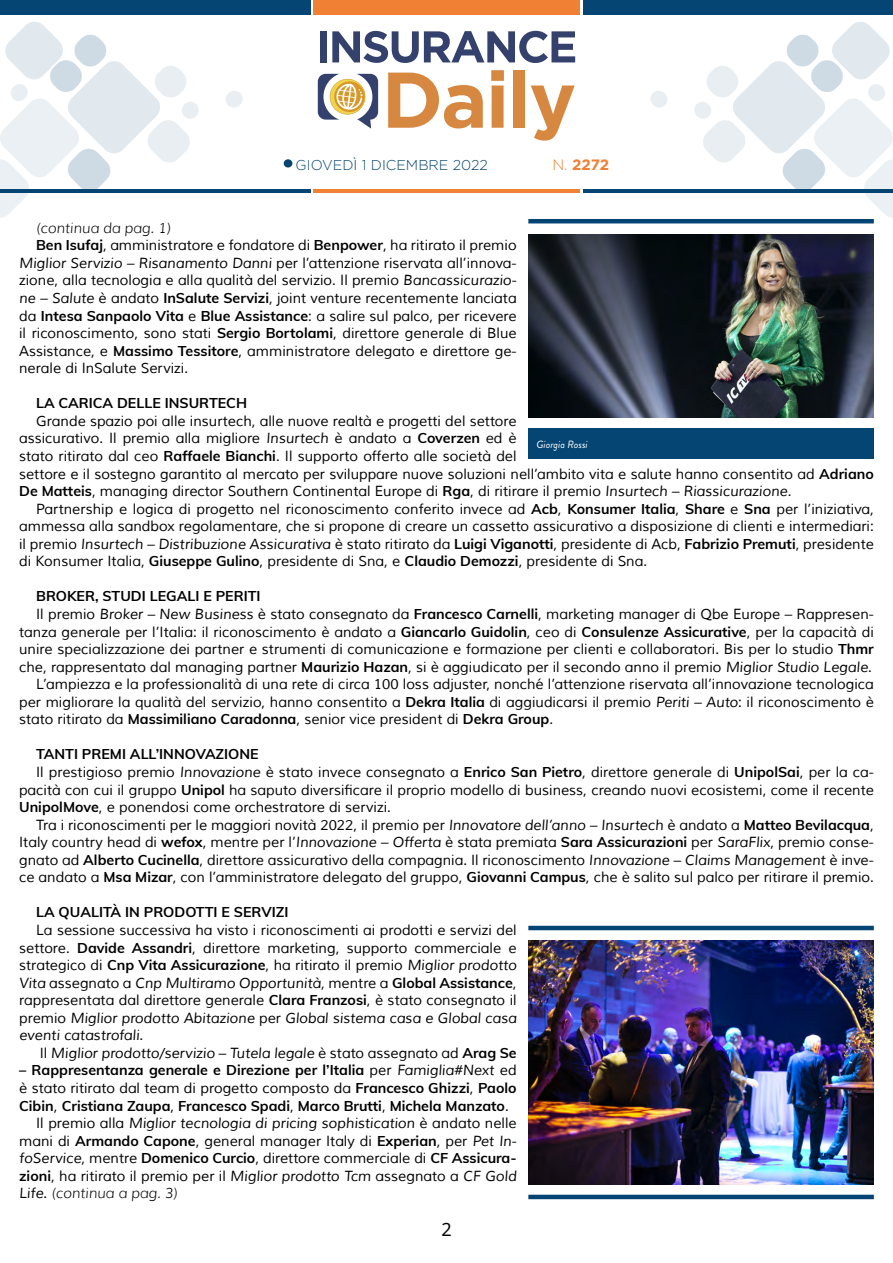
<style>
.page{position:relative;width:893px;height:1263px;background:#fff}
.page>*{position:absolute;margin:0;border:0;box-sizing:border-box;transform-origin:0 0}
.t1{font:18px "Noto Sans";color:#000}
.t2{font:700 15px "Gotham";color:#f08033}
.t3{font:14.25px/17.5px "Muli";color:#000;text-align:justify}
.t4{font:700 14.25px "Muli";color:#000}
.t5{font:italic 14.25px "Muli";color:#000}
.t6{font:italic 300 14.25px "Muli";color:#000}
.t7{font:300 14.25px "Gotham";color:#054573}
.t8{font:italic 10.5px "Brandon Grotesque";color:#fff}
.s1{font-weight:300}
.s2{font-weight:700}
.s3{font-style:italic}
.s4{font-weight:400}
.s5{font-style:normal}
.s6{font-weight:700;font-style:normal}
.s7{font-weight:400;font-style:italic}
.s8{font-weight:400;font-style:normal}
</style>
<div class="page">
<div style="left:583px;top:0;width:310px;height:15px;background:#054573"></div>
<div style="left:313px;top:0;width:266px;height:15px;background:#f08033"></div>
<hr style="left:583px;top:189px;width:310px;height:3px;background:#054573">
<hr style="left:313px;top:189px;width:266px;height:3px;background:#f08033">
<svg style="left:650px;top:91px;width:17px;height:17px"></svg>
<svg style="left:226px;top:91px;width:17px;height:17px"></svg>
<svg style="left:693px;top:22px;width:200px;height:196px"></svg>
<svg style="left:0;top:22px;width:200px;height:196px"></svg>
<hr style="left:0;top:189px;width:310px;height:3px;background:#054573">
<div style="left:0;top:0;width:310px;height:15px;background:#054573"></div>
<svg style="left:318px;top:74px;width:60px;height:55px"></svg>
<svg style="left:388px;top:73px;width:95px;height:56px"></svg>
<svg style="left:491px;top:70px;width:13px;height:58px"></svg>
<div style="left:513px;top:70px;width:12px;height:58px;background:#d68740"></div>
<svg style="left:531px;top:85px;width:44px;height:56px"></svg>
<div style="left:320px;top:31px;width:6px;height:31px;background:#34416d"></div>
<svg style="left:332px;top:31px;width:243px;height:32px"></svg>
<div style="left:284px;top:159px;width:8px;height:8px;background:#054573;border-radius:50%"></div>
<img style="left:528px;top:234px;width:345px;height:183px">
<img style="left:528px;top:941px;width:346px;height:243px">
<hr style="left:528px;top:219px;width:346px;height:4px;background:#054573">
<hr style="left:528px;top:926px;width:346px;height:4px;background:#054573">
<hr style="left:528px;top:1195px;width:346px;height:4px;background:#054573">
<div style="left:528px;top:428px;width:346px;height:30px;background:#054573"></div>
<p class="t7" style="left:296px;top:157px;width:194px">GIOVEDÌ 1 DICEMBRE 2022</p>
<p class="t2" style="left:552px;top:156px;width:58px"><span class="s1">N.</span> 2272</p>
<p class="t6" style="left:36px;top:219px;width:136px">(continua da pag. 1)</p>
<p class="t3" style="left:36px;top:237px;width:482px"><span class="s2">Ben Isufaj</span>, amministratore e fondatore di <span class="s2">Benpower</span>, ha ritirato il premio</p>
<p class="t3" style="left:19px;top:254px;width:499px"><span class="s3">Miglior Servizio – Risanamento Danni</span> per l’attenzione riservata all’innova-</p>
<p class="t3" style="left:19px;top:272px;width:499px">zione, alla tecnologia e alla qualità del servizio. Il premio <span class="s3">Bancassicurazio-</span></p>
<p class="t3" style="left:19px;top:290px;width:499px"><span class="s3">ne – Salute</span> è andato <span class="s2">InSalute Servizi</span>, joint venture recentemente lanciata</p>
<p class="t4" style="left:19px;top:305px;width:499px"><span class="s4">da</span> Intesa Sanpaolo Vita <span class="s4">e</span> Blue Assistance<span class="s4">: a salire sul palco, per ricevere</span></p>
<p class="t3" style="left:19px;top:325px;width:499px">il riconoscimento, sono stati <span class="s2">Sergio Bortolami</span>, direttore generale di Blue</p>
<p class="t3" style="left:19px;top:342px;width:499px">Assistance, e <span class="s2">Massimo Tessitore</span>, amministratore delegato e direttore ge-</p>
<p class="t3" style="left:19px;top:360px;width:171px">nerale di InSalute Servizi.</p>
<p class="t4" style="left:36px;top:393px;width:212px">LA CARICA DELLE INSURTECH</p>
<p class="t3" style="left:19px;top:412px;width:856px;text-align:left;text-indent:17px">Grande spazio poi alle insurtech, alle nuove realtà e progetti del settore<br>assicurativo. Il premio alla migliore <span class="s3">Insurtech</span> è andato a <span class="s2">Coverzen</span> ed è<br>stato ritirato dal ceo <span class="s2">Raffaele Bianchi</span>. Il supporto offerto alle società del<br>settore e il sostegno garantito al mercato per sviluppare nuove soluzioni nell’ambito vita e salute hanno consentito ad <span class="s2">Adriano De Matteis</span>, managing director Southern Continental Europe di <span class="s2">Rga</span>, di ritirare il premio <span class="s3">Insurtech – Riassicurazione</span>.</p>
<p class="t3" style="left:19px;top:500px;width:856px;text-indent:17px">Partnership e logica di progetto nel riconoscimento conferito invece ad <span class="s2">Acb</span>, <span class="s2">Konsumer Italia</span>, <span class="s2">Share</span> e <span class="s2">Sna</span> per l’iniziativa, ammessa alla sandbox regolamentare, che si propone di creare un cassetto assicurativo a disposizione di clienti e intermediari: il premio <span class="s3">Insurtech – Distribuzione Assicurativa</span> è stato ritirato da <span class="s2">Luigi Viganotti</span>, presidente di Acb, <span class="s2">Fabrizio Premuti</span>, presidente di Konsumer Italia, <span class="s2">Giuseppe Gulino</span>, presidente di Sna, e <span class="s2">Claudio Demozzi</span>, presidente di Sna.</p>
<p class="t4" style="left:36px;top:586px;width:226px">BROKER, STUDI LEGALI E PERITI</p>
<p class="t3" style="left:36px;top:606px;width:839px">Il premio <span class="s3">Broker – New Business</span> è stato consegnato da <span class="s2">Francesco Carnelli</span>, marketing manager di Qbe Europe – Rappresen-</p>
<p class="t3" style="left:19px;top:623px;width:856px">tanza generale per l’Italia: il riconoscimento è andato a <span class="s2">Giancarlo Guidolin</span>, ceo di <span class="s2">Consulenze Assicurative</span>, per la capacità di</p>
<p class="t3" style="left:19px;top:641px;width:856px">unire specializzazione dei partner e strumenti di comunicazione e formazione per clienti e collaboratori. Bis per lo studio <span class="s2">Thmr</span></p>
<p class="t3" style="left:19px;top:658px;width:854px">che, rappresentato dal managing partner <span class="s2">Maurizio Hazan</span>, si è aggiudicato per il secondo anno il premio <span class="s3">Miglior Studio Legale</span>.</p>
<p class="t3" style="left:36px;top:676px;width:839px">L’ampiezza e la professionalità di una rete di circa 100 loss adjuster, nonché l’attenzione riservata all’innovazione tecnologica</p>
<p class="t3" style="left:19px;top:693px;width:856px">per migliorare la qualità del servizio, hanno consentito a <span class="s2">Dekra Italia</span> di aggiudicarsi il premio <span class="s3">Periti – Auto</span>: il riconoscimento è</p>
<p class="t3" style="left:19px;top:711px;width:535px">stato ritirato da <span class="s2">Massimiliano Caradonna</span>, senior vice president di <span class="s2">Dekra Group</span>.</p>
<p class="t4" style="left:36px;top:744px;width:224px">TANTI PREMI ALL’INNOVAZIONE</p>
<p class="t3" style="left:36px;top:763px;width:839px">Il prestigioso premio <span class="s3">Innovazione</span> è stato invece consegnato a <span class="s2">Enrico San Pietro</span>, direttore generale di <span class="s2">UnipolSai</span>, per la ca-</p>
<p class="t3" style="left:19px;top:781px;width:856px">pacità con cui il gruppo <span class="s2">Unipol</span> ha saputo diversificare il proprio modello di business, creando nuovi ecosistemi, come il recente</p>
<p class="t3" style="left:19px;top:799px;width:373px"><span class="s2">UnipolMove</span>, e ponendosi come orchestratore di servizi.</p>
<p class="t3" style="left:36px;top:816px;width:839px">Tra i riconoscimenti per le maggiori novità 2022, il premio per <span class="s3">Innovatore dell’anno – Insurtech</span> è andato a <span class="s2">Matteo Bevilacqua</span>,</p>
<p class="t3" style="left:19px;top:834px;width:856px">Italy country head di <span class="s2">wefox</span>, mentre per l’<span class="s3">Innovazione – Offerta</span> è stata premiata <span class="s2">Sara Assicurazioni</span> per <span class="s3">SaraFlix</span>, premio conse-</p>
<p class="t3" style="left:19px;top:851px;width:856px">gnato ad <span class="s2">Alberto Cucinella</span>, direttore assicurativo della compagnia. Il riconoscimento <span class="s3">Innovazione – Claims Management</span> è inve-</p>
<p class="t3" style="left:19px;top:869px;width:856px">ce andato a <span class="s2">Msa Mizar</span>, con l’amministratore delegato del gruppo, <span class="s2">Giovanni Campus</span>, che è salito sul palco per ritirare il premio.</p>
<p class="t4" style="left:36px;top:902px;width:254px">LA QUALITÀ IN PRODOTTI E SERVIZI</p>
<p class="t3" style="left:19px;top:921px;width:499px;text-indent:17px">La sessione successiva ha visto i riconoscimenti ai prodotti e servizi del settore. <span class="s2">Davide Assandri</span>, direttore marketing, supporto commerciale e strategico di <span class="s2">Cnp Vita Assicurazione</span>, ha ritirato il premio <span class="s3">Miglior prodotto Vita</span> assegnato a <span class="s3">Cnp Multiramo Opportunità</span>, mentre a <span class="s2">Global Assistance</span>, rappresentata dal direttore generale <span class="s2">Clara Franzosi</span>, è stato consegnato il premio <span class="s3">Miglior prodotto Abitazione</span> per <span class="s3">Global sistema casa e Global casa eventi catastrofali</span>.</p>
<p class="t5" style="left:40px;top:1044px;width:478px"><span class="s5">Il</span> Miglior prodotto/servizio – Tutela legale <span class="s5">è stato assegnato ad</span> <span class="s6">Arag Se</span></p>
<p class="t4" style="left:19px;top:1060px;width:499px">– Rappresentanza generale e Direzione per l’Italia <span class="s4">per</span> <span class="s7">Famiglia#Next</span> <span class="s4">ed</span></p>
<p class="t3" style="left:19px;top:1079px;width:499px">è stato ritirato dal team di progetto composto da <span class="s2">Francesco Ghizzi</span>, <span class="s2">Paolo</span></p>
<p class="t4" style="left:19px;top:1095px;width:491px">Cibin<span class="s4">,</span> Cristiana Zaupa<span class="s4">,</span> Francesco Spadi<span class="s4">,</span> Marco Brutti<span class="s4">,</span> Michela Manzato<span class="s4">.</span></p>
<p class="t5" style="left:36px;top:1114px;width:482px"><span class="s5">Il premio alla</span> Miglior tecnologia di pricing sophistication <span class="s5">è andato nelle</span></p>
<p class="t3" style="left:19px;top:1132px;width:499px">mani di <span class="s2">Armando Capone</span>, general manager Italy di <span class="s2">Experian</span>, per <span class="s3">Pet In-</span></p>
<p class="t3" style="left:19px;top:1150px;width:499px"><span class="s3">foService</span>, mentre <span class="s2">Domenico Curcio</span>, direttore commerciale di <span class="s2">CF Assicura-</span></p>
<p class="t3" style="left:19px;top:1167px;width:499px"><span class="s2">zioni</span>, ha ritirato il premio per il <span class="s3">Miglior prodotto Tcm</span> assegnato a <span class="s3">CF Gold</span></p>
<p class="t6" style="left:19px;top:1184px;width:160px"><span class="s4">Life</span><span class="s8">.</span> (continua a pag. 3)</p>
<p class="t8" style="left:536px;top:437px;width:53px">Giorgia Rossi</p>
<p class="t1" style="left:441px;top:1217px;width:12px">2</p>
</div>
